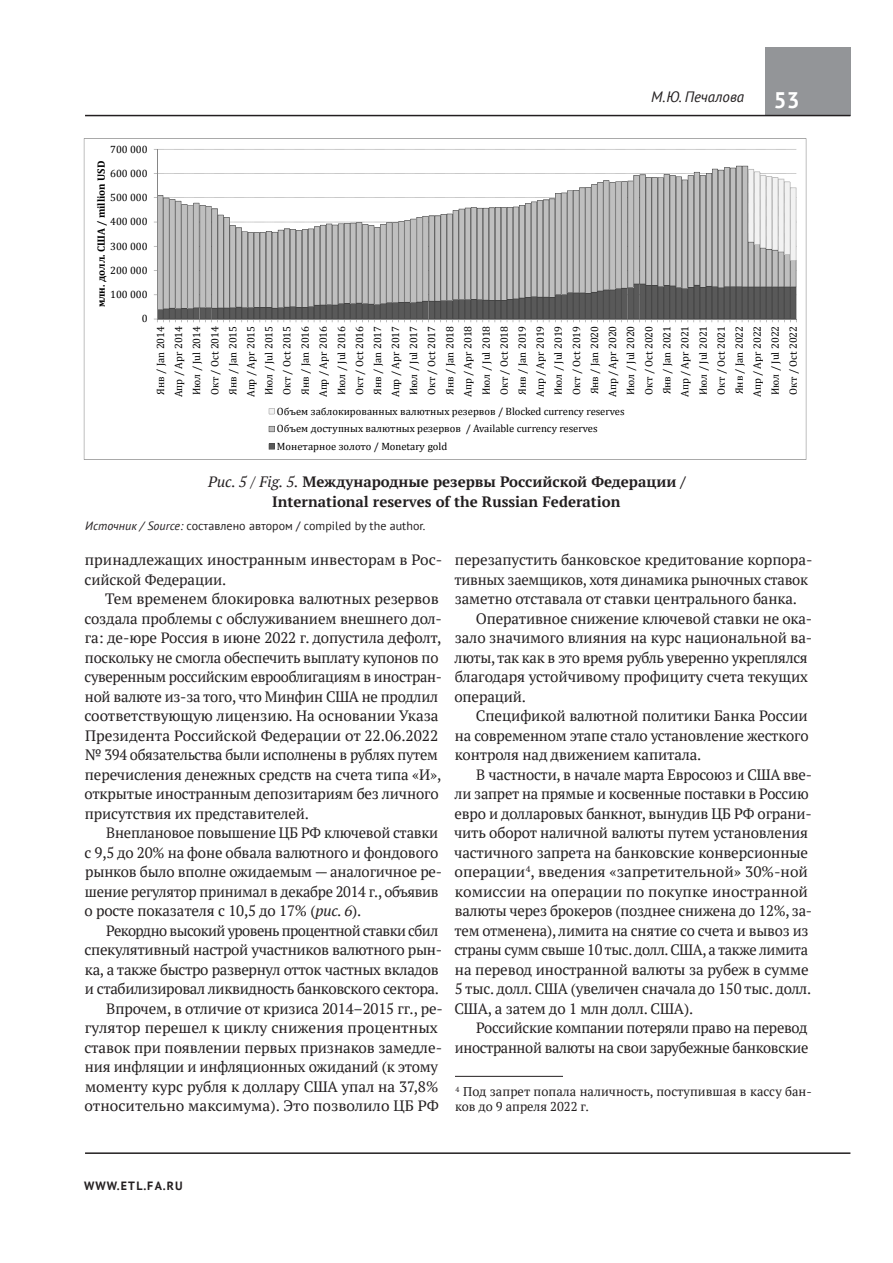
<style>
.page{position:relative;width:893px;height:1263px;background:#fff}
.page>*{position:absolute;margin:0;border:0;box-sizing:border-box;transform-origin:0 0}
.t1{font:700 22.5px "PT Sans";color:#fff}
.t2{font:15px/19.5px "PT Serif";letter-spacing:-.015em;color:#231f20}
.t3{font:700 15px/19.5px "PT Serif";color:#231f20;text-align:center}
.t4{font:15px "PT Serif";letter-spacing:-.035em;color:#231f20}
.t5{font:italic 15px "PT Sans";color:#231f20}
.t6{font:12.75px/15.3px "PT Serif";letter-spacing:.005em;color:#231f20}
.t7{font:12px "PT Sans";letter-spacing:.005em;color:#231f20}
.t8{font:700 12px "PT Sans";letter-spacing:.11em;color:#231f20}
.t9{font:10.65px/18.1px "Cambria";color:#000;text-align:justify}
.t10{font:700 10.65px "Cambria";color:#000}
.s1{font-weight:400;font-style:italic}
.s2{font-style:italic}
</style>
<div class="page">
<div style="left:765px;top:48px;width:85px;height:68px;background:#939598"></div>
<hr style="left:85px;top:1152px;width:765px;height:2px;background:#231f20">
<hr style="left:85px;top:115px;width:765px;height:1px;background:#231f20">
<hr style="left:455px;top:1076px;width:108px;height:1px;background:#231f20">
<svg style="left:84px;top:138px;width:722px;height:322px"></svg>
<p class="t5" style="left:651px;top:87px;width:94px">М.Ю. Печалова</p>
<h1 class="t1" style="left:774px;top:85px;width:27px">53</h1>
<p class="t9" style="left:110px;top:140px;width:39px">700 000</p>
<p class="t10" style="left:94px;top:307px;width:148px;rotate:-90deg">млн. долл. США / million USD</p>
<p class="t9" style="left:110px;top:164px;width:39px">600 000</p>
<p class="t9" style="left:110px;top:188px;width:39px">500 000</p>
<p class="t9" style="left:110px;top:213px;width:39px">400 000</p>
<p class="t9" style="left:110px;top:237px;width:39px">300 000</p>
<p class="t9" style="left:110px;top:261px;width:39px">200 000</p>
<p class="t9" style="left:110px;top:285px;width:39px">100 000</p>
<p class="t9" style="left:142px;top:310px;width:7px">0</p>
<p class="t9" style="left:151px;top:397px;width:73px;rotate:-90deg">Янв / Jan 2014<br>Апр / Apr 2014<br>Июл / Jul 2014<br>Окт / Oct 2014<br>Янв / Jan 2015<br>Апр / Apr 2015<br>Июл / Jul 2015<br>Окт / Oct 2015<br>Янв / Jan 2016<br>Апр / Apr 2016<br>Июл / Jul 2016<br>Окт / Oct 2016<br>Янв / Jan 2017<br>Апр / Apr 2017<br>Июл / Jul 2017<br>Окт / Oct 2017<br>Янв / Jan 2018<br>Апр / Apr 2018<br>Июл / Jul 2018<br>Окт / Oct 2018<br>Янв / Jan 2019<br>Апр / Apr 2019<br>Июл / Jul 2019<br>Окт / Oct 2019<br>Янв / Jan 2020<br>Апр / Apr 2020<br>Июл / Jul 2020<br>Окт / Oct 2020<br>Янв / Jan 2021<br>Апр / Apr 2021<br>Июл / Jul 2021<br>Окт / Oct 2021<br>Янв / Jan 2022<br>Апр / Apr 2022<br>Июл / Jul 2022<br>Окт / Oct 2022</p>
<p class="t9" style="left:277px;top:402px;width:349px;line-height:17.7px;text-align:left">Объем заблокированных валютных резервов / Blocked currency reserves<br>Объем доступных валютных резервов / Available currency reserves<br>Монетарное золото / Monetary gold</p>
<p class="t3" style="left:208px;top:472px;width:479px"><span class="s1">Рис. 5 / Fig. 5.</span> Международные резервы Российской Федерации /<br>International reserves of the Russian Federation</p>
<p class="t7" style="left:85px;top:518px;width:342px"><span class="s2">Источник / Source:</span> составлено автором / compiled by the author.</p>
<p class="t2" style="left:85px;top:550px;width:359px">принадлежащих иностранным инвесторам в Рос&shy;сийской Федерации.</p>
<p class="t2" style="left:85px;top:589px;width:359px;text-indent:21px">Тем временем блокировка валютных резервов создала проблемы с обслуживанием внешнего дол&shy;га: де-юре Россия в июне 2022 г. допустила дефолт, поскольку не смогла обеспечить выплату купонов по суверенным российским еврооблигациям в иностран&shy;ной валюте из-за того, что Минфин США не продлил соответствующую лицензию. На основании Указа Президента Российской Федерации от 22.06.2022 № 394 обязательства были исполнены в рублях путем перечисления денежных средств на счета типа «И», открытые иностранным депозитариям без личного присутствия их представителей.</p>
<p class="t2" style="left:85px;top:823px;width:359px;text-indent:22px">Внеплановое повышение ЦБ РФ ключевой ставки с 9,5 до 20% на фоне обвала валютного и фондового рынков было вполне ожидаемым — аналогичное ре&shy;шение регулятор принимал в декабре 2014 г., объявив о росте показателя с 10,5 до 17% (<span class="s2">рис. 6</span>).</p>
<p class="t4" style="left:106px;top:921px;width:333px">Рекордно высокий уровень процентной ставки сбил</p>
<p class="t2" style="left:85px;top:940px;width:359px">спекулятивный настрой участников валютного рын-</p>
<p class="t2" style="left:85px;top:959px;width:355px">ка, а также быстро развернул отток частных вкладов</p>
<p class="t2" style="left:85px;top:979px;width:355px">и стабилизировал ликвидность банковского сектора.</p>
<p class="t2" style="left:106px;top:998px;width:338px">Впрочем, в отличие от кризиса 2014–2015 гг., ре-</p>
<p class="t2" style="left:85px;top:1018px;width:355px">гулятор перешел к циклу снижения процентных</p>
<p class="t2" style="left:85px;top:1037px;width:359px">ставок при появлении первых признаков замедле-</p>
<p class="t2" style="left:85px;top:1057px;width:355px">ния инфляции и инфляционных ожиданий (к этому</p>
<p class="t2" style="left:85px;top:1076px;width:355px">моменту курс рубля к доллару США упал на 37,8%</p>
<p class="t2" style="left:85px;top:1096px;width:356px">относительно максимума). Это позволило ЦБ РФ</p>
<p class="t2" style="left:454px;top:550px;width:359px">перезапустить банковское кредитование корпора&shy;тивных заемщиков, хотя динамика рыночных ставок заметно отставала от ставки центрального банка.</p>
<p class="t2" style="left:454px;top:608px;width:359px;text-indent:21px">Оперативное снижение ключевой ставки не ока&shy;зало значимого влияния на курс национальной ва&shy;люты, так как в это время рубль уверенно укреплялся благодаря устойчивому профициту счета текущих операций.</p>
<p class="t2" style="left:455px;top:706px;width:355px;text-align:justify;text-indent:21px">Спецификой валютной политики Банка России на современном этапе стало установление жесткого контроля над движением капитала.</p>
<p class="t2" style="left:454px;top:764px;width:360px;text-indent:22px">В частности, в начале марта Евросоюз и США вве&shy;ли запрет на прямые и косвенные поставки в Россию евро и долларовых банкнот, вынудив ЦБ РФ ограни&shy;чить оборот наличной валюты путем установления частичного запрета на банковские конверсионные операции<sup>4</sup>, введения «запретительной» 30%-ной комиссии на операции по покупке иностранной валюты через брокеров (позднее снижена до 12%, за&shy;тем отменена), лимита на снятие со счета и вывоз из страны сумм свыше 10 тыс. долл. США, а также лимита на перевод иностранной валюты за рубеж в сумме 5 тыс. долл. США (увеличен сначала до 150 тыс. долл.<br>США, а затем до 1 млн долл. США).</p>
<p class="t2" style="left:455px;top:1018px;width:355px;text-align:right">Российские компании потеряли право на перевод иностранной валюты на свои зарубежные банковские</p>
<p class="t6" style="left:455px;top:1083px;width:358px"><sup>4</sup> Под запрет попала наличность, поступившая в кассу бан&shy;ков до 9 апреля 2022 г.</p>
<p class="t8" style="left:84px;top:1178px;width:100px">WWW.ETL.FA.RU</p>
</div>
